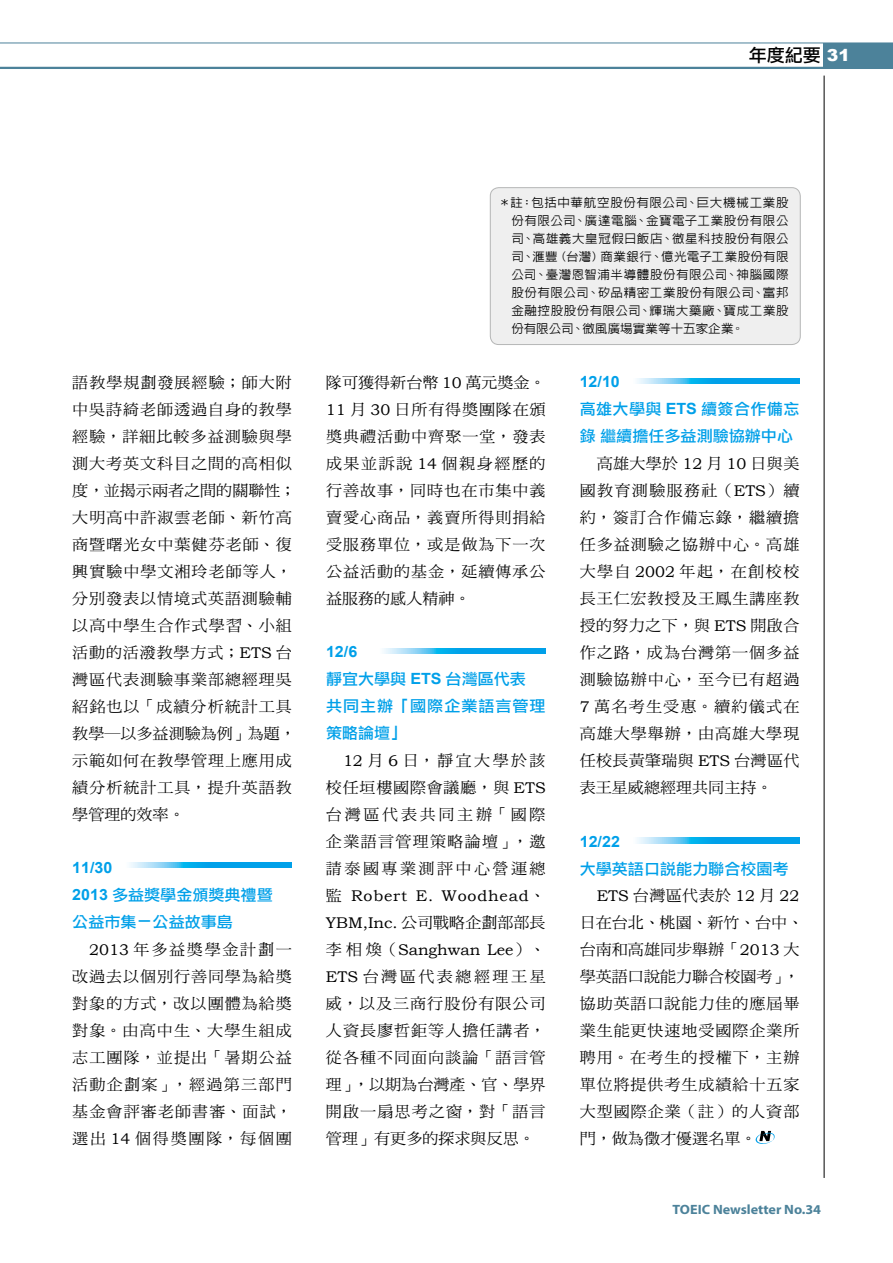
<style>
.page{position:relative;width:893px;height:1263px;background:#fff}
.page>*{position:absolute;margin:0;border:0;box-sizing:border-box;transform-origin:0 0}
.t1{font:18px "Li Gothic Med";color:#000}
.t2{font:15.45px/27px "DF Ming Std W5";letter-spacing:.06em;color:#000;text-align:justify;scale:1.04 1}
.t3{font:15.45px/27px "Li Gothic Med";color:#00a0e9;scale:1.04 1}
.t4{font:15.45px "Bookman Old Style";color:#000;scale:1.04 1}
.t5{font:700 15.45px "Arial";color:#00a0e9;scale:1.04 1}
.t6{font:15.45px "Bookman Old Style";letter-spacing:.05em;color:#000;scale:1.04 1}
.t7{font:15.45px "DF Ming Std W5";color:#000;scale:1.04 1}
.t8{font:700 13.5px "Myriad Pro";color:#4c829a;scale:1.05 1}
.t9{font:500 12px/18px "AR Hei U30";letter-spacing:.04em;color:#000;text-align:justify;scale:1.04 1}
.s1{font-family:"Arial";font-weight:900;font-size:16.5px;color:#fff}
.s2{font-family:"Bookman Old Style"}
.s3{font-family:"Arial";font-weight:700}
.s4{font-family:"DF Hei Std W5";font-weight:400}
.s5{font-family:"DF Ming Std W5"}
</style>
<div class="page">
<hr style="left:824px;top:76px;width:1px;height:1102px;background:#000">
<hr style="left:0;top:43px;width:893px;height:1px;background:#4c829a">
<hr style="left:0;top:67px;width:893px;height:2px;background:#4c829a">
<div style="left:824px;top:43px;width:69px;height:25px;background:#4c829a"></div>
<div style="left:490px;top:188px;width:310px;height:157px;background:#efefef;border-radius:9px"></div>
<div style="left:490px;top:187px;width:310px;height:158px;border:1px solid #b5b6b6;border-radius:9px"></div>
<svg style="left:129px;top:862px;width:163px;height:5px"></svg>
<svg style="left:383px;top:648px;width:163px;height:6px"></svg>
<svg style="left:637px;top:378px;width:162px;height:6px"></svg>
<svg style="left:637px;top:838px;width:162px;height:5px"></svg>
<svg style="left:755px;top:1131px;width:20px;height:13px"></svg>
<p class="t1" style="left:749px;top:46px;width:103px">年度紀要 <span class="s1">31</span></p>
<p class="t2" style="left:72px;top:368px;width:217px;text-align:left">語教學規劃發展經驗；師大附中吳詩綺老師透過自身的教學經驗，詳細比較多益測驗與學測大考英文科目之間的高相似度，並揭示兩者之間的關聯性；大明高中許淑雲老師、新竹高商暨曙光女中葉健芬老師、復興實驗中學文湘玲老師等人，分別發表以情境式英語測驗輔以高中學生合作式學習、小組活動的活潑教學方式；<span class="s2">ETS</span> 台灣區代表測驗事業部總經理吳紹銘也以「成績分析統計工具教學─以多益測驗為例」為題，示範如何在教學管理上應用成績分析統計工具，提升英語教學管理的效率。</p>
<p class="t5" style="left:72px;top:857px;width:40px">11/30</p>
<p class="t3" style="left:72px;top:882px;width:194px"><span class="s3">2013</span> 多益獎學金頒獎典禮暨公益市集－公益故事島</p>
<p class="t2" style="left:72px;top:935px;width:213px;text-indent:17px"><span class="s2">2013</span> 年多益獎學金計劃一改過去以個別行善同學為給獎對象的方式，改以團體為給獎對象。由高中生、大學生組成志工團隊，並提出「暑期公益活動企劃案」，經過第三部門基金會評審老師書審、面試，選出 <span class="s2">14</span> 個得獎團隊，每個團</p>
<p class="t9" style="left:511px;top:194px;width:268px;text-indent:-13px">＊註：包括中華航空股份有限公司、巨大機械工業股份有限公司、廣達電腦、金寶電子工業股份有限公司、高雄義大皇冠假日飯店、微星科技股份有限公司、<span class="s4">滙</span>豐（台灣）商業銀行、億光電子工業股份有限公司、臺灣恩智浦半導體股份有限公司、神腦國際股份有限公司、矽品精密工業股份有限公司、富邦金融控股股份有限公司、輝瑞大藥廠、寶成工業股份有限公司、微風廣場實業等十五家企業。</p>
<p class="t2" style="left:326px;top:368px;width:213px">隊可獲得新台幣 <span class="s2">10</span> 萬元獎金。<span class="s2">11</span> 月 <span class="s2">30</span> 日所有得獎團隊在頒獎典禮活動中齊聚一堂，發表成果並訴說 <span class="s2">14</span> 個親身經歷的行善故事，同時也在市集中義賣愛心商品，義賣所得則捐給受服務單位，或是做為下一次公益活動的基金，延續傳承公益服務的感人精神。</p>
<p class="t5" style="left:326px;top:642px;width:32px">12/6</p>
<p class="t3" style="left:326px;top:666px;width:213px">靜宜大學與 <span class="s3">ETS</span> 台灣區代表共同主辦「國際企業語言管理策略論壇」</p>
<p class="t2" style="left:326px;top:746px;width:213px;text-indent:17px"><span class="s2">12</span> 月 <span class="s2">6</span> 日，靜宜大學於該校任垣樓國際會議廳，與 <span class="s2">ETS</span>台灣區代表共同主辦「國際企業語言管理策略論壇」，邀請泰國專業測評中心營運總</p>
<p class="t6" style="left:326px;top:887px;width:213px"><span class="s5">監</span> Robert E. Woodhead<span class="s5">、</span></p>
<p class="t7" style="left:326px;top:914px;width:213px"><span class="s2">YBM,Inc.</span> 公司戰略企劃部部長</p>
<p class="t4" style="left:326px;top:941px;width:213px"><span class="s5">李相煥（</span>Sanghwan Lee<span class="s5">）、</span></p>
<p class="t2" style="left:326px;top:962px;width:213px"><span class="s2">ETS</span> 台灣區代表總經理王星威，以及三商行股份有限公司人資長廖哲鉅等人擔任講者，從各種不同面向談論「語言管理」，以期為台灣產、官、學界開啟一扇思考之窗，對「語言管理」有更多的探求與反思。</p>
<p class="t5" style="left:580px;top:372px;width:40px">12/10</p>
<p class="t3" style="left:580px;top:396px;width:213px">高雄大學與 <span class="s3">ETS</span> 續簽合作備忘錄繼續擔任多益測驗協辦中心</p>
<p class="t2" style="left:580px;top:450px;width:213px;text-indent:17px">高雄大學於 <span class="s2">12</span> 月 <span class="s2">10</span> 日與美國教育測驗服務社（<span class="s2">ETS</span>）續約，簽訂合作備忘錄，繼續擔任多益測驗之協辦中心。高雄大學自 <span class="s2">2002</span> 年起，在創校校長王仁宏教授及王鳳生講座教授的努力之下，與 <span class="s2">ETS</span> 開啟合作之路，成為台灣第一個多益測驗協辦中心，至今已有超過<span class="s2">7</span> 萬名考生受惠。續約儀式在高雄大學舉辦，由高雄大學現任校長黃肇瑞與 <span class="s2">ETS</span> 台灣區代表王星威總經理共同主持。</p>
<p class="t5" style="left:580px;top:831px;width:40px">12/22</p>
<p class="t3" style="left:580px;top:855px;width:202px">大學英語口說能力聯合校園考</p>
<p class="t4" style="left:597px;top:887px;width:196px">ETS <span class="s5">台灣區代表於</span> 12 <span class="s5">月</span> 22</p>
<p class="t2" style="left:580px;top:909px;width:217px;text-align:left">日在台北、桃園、新竹、台中、台南和高雄同步舉辦「<span class="s2">2013</span> 大學英語口說能力聯合校園考」，協助英語口說能力佳的應屆畢業生能更快速地受國際企業所聘用。在考生的授權下，主辦單位將提供考生成績給十五家大型國際企業（註）的人資部門，做為徵才優選名單。</p>
<p class="t8" style="left:673px;top:1201px;width:143px">TOEIC Newsletter No.34</p>
</div>
